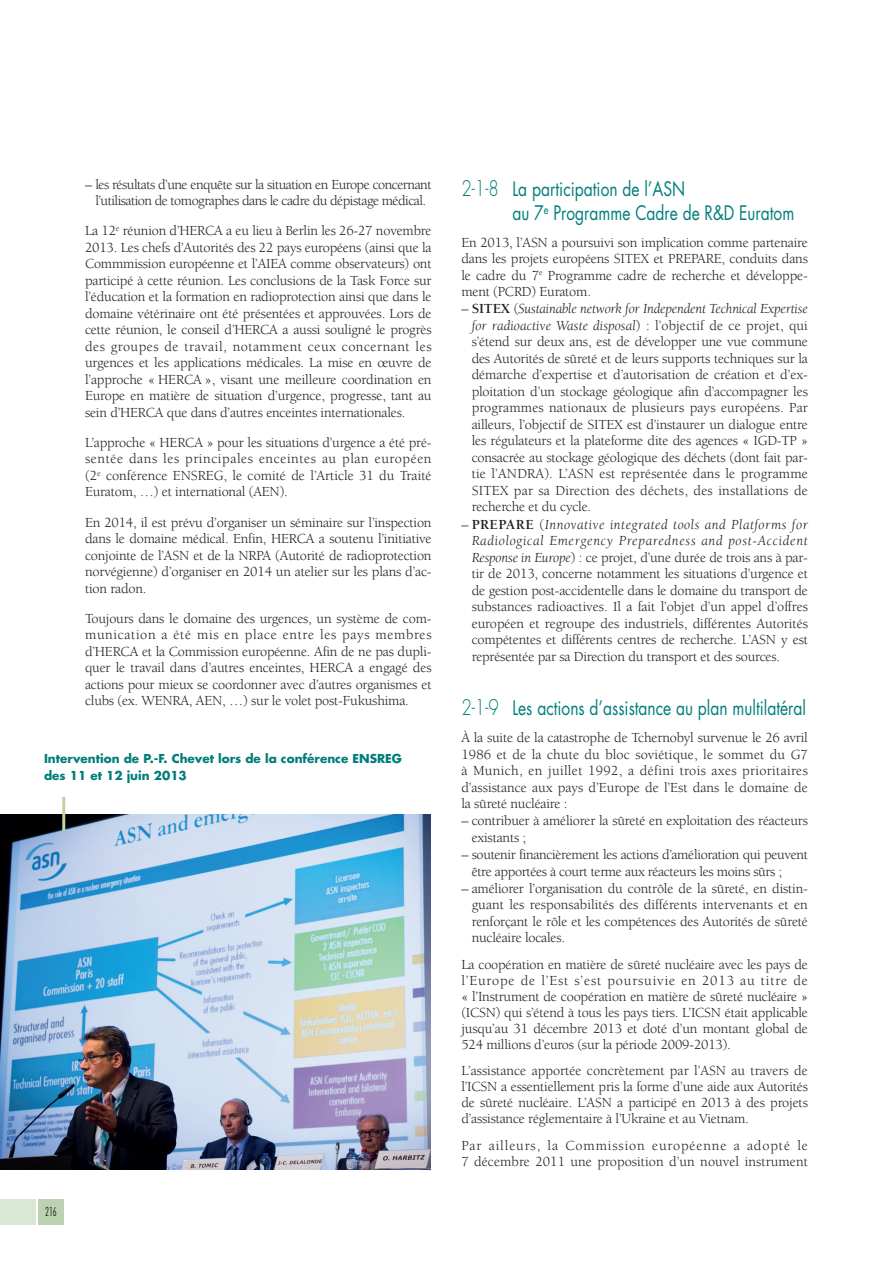
<style>
.page{position:relative;width:893px;height:1263px;background:#fff}
.page>*{position:absolute;margin:0;border:0;box-sizing:border-box;transform-origin:0 0}
.t1{font:19.5px/24px "Futura";color:#007e7a;scale:.8 1}
.t2{font:14.25px/16.5px "Berkeley";letter-spacing:-.015em;color:#231f20;text-align:justify}
.t3{font:14.25px/16.2px "Berkeley";letter-spacing:-.04em;color:#231f20;text-align:center}
.t4{font:14.25px/16px "Berkeley";letter-spacing:.005em;color:#231f20}
.t5{font:700 12px/16.5px "Futura";color:#007e7a}
.t6{font:300 condensed 12px "Futura";color:#231f20;scale:.8 1}
.s1{font-weight:300;font-size:21px}
.s2{font-weight:700}
.s3{font-style:italic}
</style>
<div class="page">
<div style="left:38px;top:1199px;width:26px;height:26px;background:#bad2b2"></div>
<div style="left:0;top:1199px;width:36px;height:26px;background:#dae7d5"></div>
<img style="left:0;top:814px;width:430px;height:355px">
<hr style="left:62px;top:797px;width:3px;height:34px;background:#c1d39e">
<p class="t3" style="left:85px;top:177px;width:348px">– les résultats d’une enquête sur la situation en Europe concernant l’utilisation de tomographes dans le cadre du dépistage médical.</p>
<p class="t2" style="left:85px;top:224px;width:348px">La 12<sup>e</sup> réunion d’HERCA a eu lieu à Berlin les 26-27 novembre 2013. Les chefs d’Autorités des 22 pays européens (ainsi que la Commmission européenne et l’AIEA comme observateurs) ont participé à cette réunion. Les conclusions de la Task Force sur l’éducation et la formation en radioprotection ainsi que dans le domaine vétérinaire ont été présentées et approuvées. Lors de cette réunion, le conseil d’HERCA a aussi souligné le progrès des groupes de travail, notamment ceux concernant les urgences et les applications médicales. La mise en œuvre de l’approche « HERCA », visant une meilleure coordination en Europe en matière de situation d’urgence, progresse, tant au sein d’HERCA que dans d’autres enceintes internationales.</p>
<p class="t2" style="left:85px;top:435px;width:348px">L’approche « HERCA » pour les situations d’urgence a été pré&shy;sentée dans les principales enceintes au plan européen (2<sup>e</sup> conférence ENSREG, le comité de l’Article 31 du Traité Euratom, …) et international (AEN).</p>
<p class="t2" style="left:85px;top:515px;width:348px">En 2014, il est prévu d’organiser un séminaire sur l’inspection dans le domaine médical. Enfin, HERCA a soutenu l’initiative conjointe de l’ASN et de la NRPA (Autorité de radioprotection norvégienne) d’organiser en 2014 un atelier sur les plans d’ac&shy;tion radon.</p>
<p class="t2" style="left:85px;top:611px;width:348px">Toujours dans le domaine des urgences, un système de com&shy;munication a été mis en place entre les pays membres d’HERCA et la Commission européenne. Afin de ne pas dupli&shy;quer le travail dans d’autres enceintes, HERCA a engagé des actions pour mieux se coordonner avec d’autres organismes et clubs (ex. WENRA, AEN, …) sur le volet post-Fukushima.</p>
<p class="t5" style="left:44px;top:751px;width:359px">Intervention de P.-F. Chevet lors de la conférence ENSREG des 11 et 12 juin 2013</p>
<p class="t6" style="left:45px;top:1206px;width:16px">216</p>
<h1 class="t1" style="left:512px;top:178px;width:354px;text-indent:-51px"><span class="s1">2-1-8</span> La participation de l’ASN<br>au 7<sup>e</sup> Programme Cadre de R&amp;D Euratom</h1>
<p class="t2" style="left:461px;top:235px;width:348px">En 2013, l’ASN a poursuivi son implication comme partenaire dans les projets européens SITEX et PREPARE, conduits dans le cadre du 7<sup>e</sup> Programme cadre de recherche et développe&shy;ment (PCRD) Euratom.</p>
<p class="t2" style="left:472px;top:302px;width:338px;text-indent:-10px">– <span class="s2">SITEX</span> (<span class="s3">Sustainable network for Independent Technical Expertise for radioactive Waste disposal</span>) : l’objectif de ce projet, qui s’étend sur deux ans, est de développer une vue commune des Autorités de sûreté et de leurs supports techniques sur la démarche d’expertise et d’autorisation de création et d’ex&shy;ploitation d’un stockage géologique afin d’accompagner les programmes nationaux de plusieurs pays européens. Par ailleurs, l’objectif de SITEX est d’instaurer un dialogue entre les régulateurs et la plateforme dite des agences « IGD-TP » consacrée au stockage géologique des déchets (dont fait par&shy;tie l’ANDRA). L’ASN est représentée dans le programme SITEX par sa Direction des déchets, des installations de recherche et du cycle.</p>
<p class="t2" style="left:472px;top:517px;width:338px;text-indent:-10px">– <span class="s2">PREPARE</span> (<span class="s3">Innovative integrated tools and Platforms for Radiological Emergency Preparedness and post-Accident Response in Europe</span>) : ce projet, d’une durée de trois ans à par&shy;tir de 2013, concerne notamment les situations d’urgence et de gestion post-accidentelle dans le domaine du transport de substances radioactives. Il a fait l’objet d’un appel d’offres européen et regroupe des industriels, différentes Autorités compétentes et différents centres de recherche. L’ASN y est représentée par sa Direction du transport et des sources.</p>
<h1 class="t1" style="left:461px;top:698px;width:432px"><span class="s1">2-1-9</span> Les actions d’assistance au plan multilatéral</h1>
<p class="t2" style="left:461px;top:730px;width:348px">À la suite de la catastrophe de Tchernobyl survenue le 26 avril 1986 et de la chute du bloc soviétique, le sommet du G7 à Munich, en juillet 1992, a défini trois axes prioritaires d’assistance aux pays d’Europe de l’Est dans le domaine de la sûreté nucléaire :</p>
<p class="t2" style="left:472px;top:814px;width:338px;text-indent:-10px">– contribuer à améliorer la sûreté en exploitation des réacteurs existants ;</p>
<p class="t2" style="left:472px;top:847px;width:338px;text-indent:-10px">– soutenir financièrement les actions d’amélioration qui peuvent être apportées à court terme aux réacteurs les moins sûrs ;</p>
<p class="t2" style="left:472px;top:881px;width:338px;text-indent:-10px">– améliorer l’organisation du contrôle de la sûreté, en distin&shy;guant les responsabilités des différents intervenants et en renforçant le rôle et les compétences des Autorités de sûreté nucléaire locales.</p>
<p class="t2" style="left:461px;top:957px;width:348px;line-height:16px">La coopération en matière de sûreté nucléaire avec les pays de l’Europe de l’Est s’est poursuivie en 2013 au titre de « l’Instrument de coopération en matière de sûreté nucléaire » (ICSN) qui s’étend à tous les pays tiers. L’ICSN était applicable jusqu’au 31 décembre 2013 et doté d’un montant global de 524 millions d’euros (sur la période 2009-2013).</p>
<p class="t2" style="left:461px;top:1064px;width:348px;line-height:16px">L’assistance apportée concrètement par l’ASN au travers de l’ICSN a essentiellement pris la forme d’une aide aux Autorités de sûreté nucléaire. L’ASN a participé en 2013 à des projets d’assistance réglementaire à l’Ukraine et au Vietnam.</p>
<p class="t4" style="left:461px;top:1138px;width:348px">Par ailleurs, la Commission européenne a adopté le<br>7 décembre 2011 une proposition d’un nouvel instrument</p>
</div>
